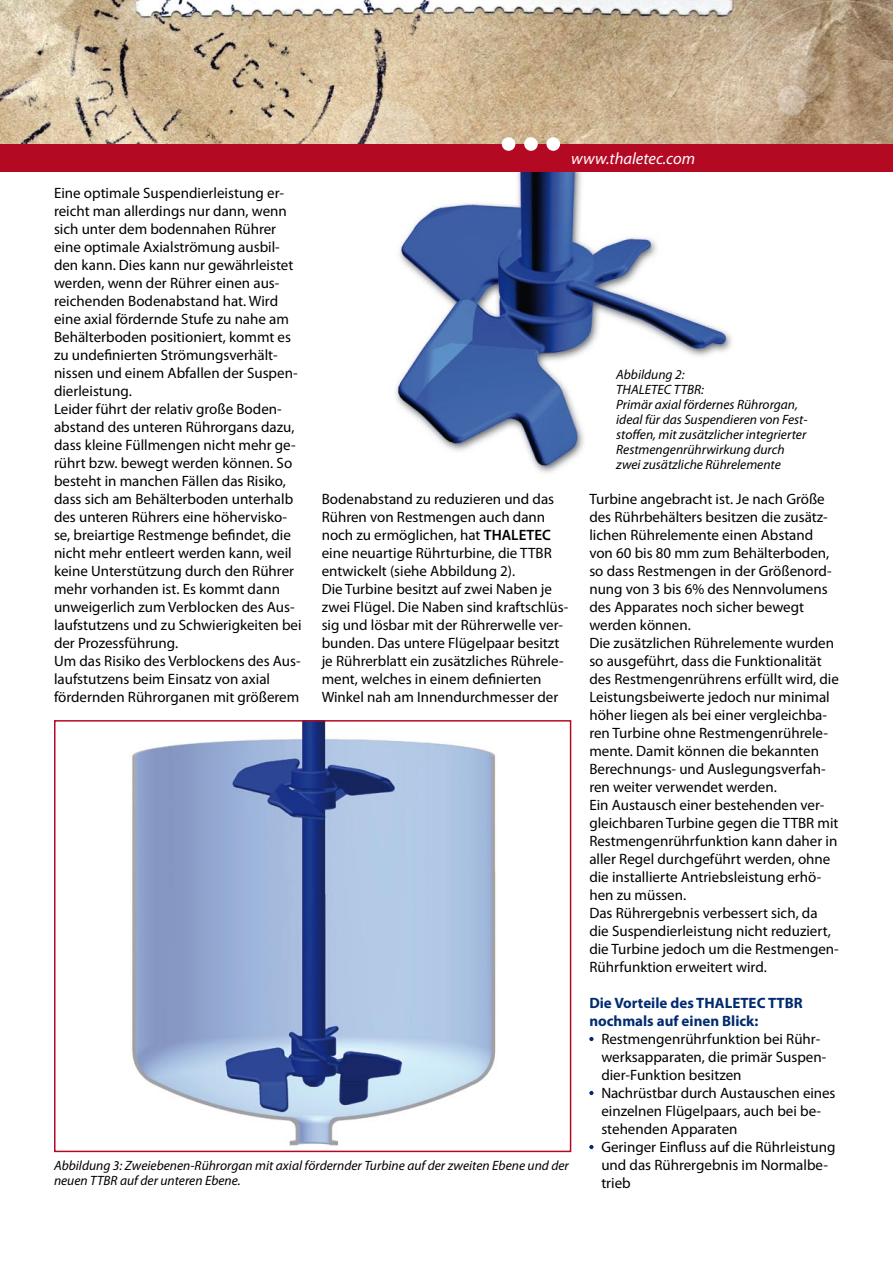
<style>
.page{position:relative;width:893px;height:1263px;background:#fff}
.page>*{position:absolute;margin:0;border:0;box-sizing:border-box;transform-origin:0 0}
.t1{font:italic 16.5px "Myriad Pro";color:#fff}
.t2{font:15px/18px "Myriad Pro";color:#000}
.t3{font:700 15px/18px "Myriad Pro";color:#002b70}
.t4{font:italic 13.5px/15px "Myriad Pro";color:#000}
.s1{font-weight:600}
</style>
<div class="page">
<img style="left:395px;top:172px;width:337px;height:301px">
<img style="left:0;top:0;width:893px;height:145px">
<div style="left:0;top:145px;width:893px;height:27px;background:#b40923"></div>
<div style="left:502px;top:137px;width:13px;height:14px;background:#fff;border-radius:50%"></div>
<div style="left:524px;top:137px;width:14px;height:14px;background:#fff;border-radius:50%"></div>
<div style="left:546px;top:137px;width:14px;height:14px;background:#fff;border-radius:50%"></div>
<svg style="left:589px;top:1037px;width:5px;height:4px"></svg>
<svg style="left:589px;top:1091px;width:5px;height:4px"></svg>
<svg style="left:589px;top:1145px;width:5px;height:4px"></svg>
<img style="left:132px;top:723px;width:364px;height:423px">
<div style="left:54px;top:720px;width:517px;height:432px;border:2px solid #b40923"></div>
<p class="t1" style="left:571px;top:150px;width:125px">www.thaletec.com</p>
<p class="t2" style="left:54px;top:184px;width:249px">Eine optimale Suspendierleistung er&shy;reicht man allerdings nur dann, wenn sich unter dem bodennahen Rührer eine optimale Axialströmung ausbil&shy;den kann. Dies kann nur gewährleistet werden, wenn der Rührer einen aus&shy;reichenden Bodenabstand hat. Wird eine axial fördernde Stufe zu nahe am Behälterboden positioniert, kommt es zu undefinierten Strömungsverhält&shy;nissen und einem Abfallen der Suspen&shy;dierleistung.<br>Leider führt der relativ große Boden&shy;abstand des unteren Rührorgans dazu, dass kleine Füllmengen nicht mehr ge&shy;rührt bzw. bewegt werden können. So besteht in manchen Fällen das Risiko, dass sich am Behälterboden unterhalb des unteren Rührers eine höhervisko&shy;se, breiartige Restmenge befindet, die nicht mehr entleert werden kann, weil keine Unterstützung durch den Rührer mehr vorhanden ist. Es kommt dann unweigerlich zum Verblocken des Aus&shy;laufstutzens und zu Schwierigkeiten bei der Prozessführung.<br>Um das Risiko des Verblockens des Aus&shy;laufstutzens beim Einsatz von axial fördernden Rührorganen mit größerem</p>
<p class="t4" style="left:616px;top:367px;width:193px">Abbildung 2:<br>THALETEC TTBR:<br>Primär axial fördernes Rührorgan, ideal für das Suspendieren von Fest&shy;stoffen, mit zusätzlicher integrierter<br>Restmengenrührwirkung durch zwei zusätzliche Rührelemente</p>
<p class="t2" style="left:322px;top:490px;width:248px">Bodenabstand zu reduzieren und das Rühren von Restmengen auch dann noch zu ermöglichen, hat <span class="s1">THALETEC </span>eine neuartige Rührturbine, die TTBR entwickelt (siehe Abbildung 2).<br>Die Turbine besitzt auf zwei Naben je zwei Flügel. Die Naben sind kraftschlüs&shy;sig und lösbar mit der Rührerwelle ver&shy;bunden. Das untere Flügelpaar besitzt je Rührerblatt ein zusätzliches Rührele&shy;ment, welches in einem definierten Winkel nah am Innendurchmesser der</p>
<p class="t2" style="left:589px;top:490px;width:251px">Turbine angebracht ist. Je nach Größe des Rührbehälters besitzen die zusätz&shy;lichen Rührelemente einen Abstand von 60 bis 80 mm zum Behälterboden, so dass Restmengen in der Größenord&shy;nung von 3 bis 6% des Nennvolumens des Apparates noch sicher bewegt werden können.<br>Die zusätzlichen Rührelemente wurden so ausgeführt, dass die Funktionalität des Restmengenrührens erfüllt wird, die Leistungsbeiwerte jedoch nur minimal höher liegen als bei einer vergleichba&shy;ren Turbine ohne Restmengenrührele&shy;mente. Damit können die bekannten Berechnungs- und Auslegungsverfah&shy;ren weiter verwendet werden.<br>Ein Austausch einer bestehenden ver&shy;gleichbaren Turbine gegen die TTBR mit Restmengenrührfunktion kann daher in aller Regel durchgeführt werden, ohne die installierte Antriebsleistung erhö&shy;hen zu müssen.<br>Das Rührergebnis verbessert sich, da die Suspendierleistung nicht reduziert, die Turbine jedoch um die Restmengen-Rührfunktion erweitert wird.</p>
<p class="t3" style="left:589px;top:994px;width:215px">Die Vorteile des THALETEC TTBR nochmals auf einen Blick:</p>
<p class="t2" style="left:601px;top:1030px;width:236px">Restmengenrührfunktion bei Rühr&shy;werksapparaten, die primär Suspen&shy;dier-Funktion besitzen<br>Nachrüstbar durch Austauschen eines einzelnen Flügelpaars, auch bei be&shy;stehenden Apparaten<br>Geringer Einfluss auf die Rührleistung und das Rührergebnis im Normalbe&shy;trieb</p>
<p class="t4" style="left:54px;top:1158px;width:516px">Abbildung 3: Zweiebenen-Rührorgan mit axial fördernder Turbine auf der zweiten Ebene und der neuen TTBR auf der unteren Ebene.</p>
</div>
